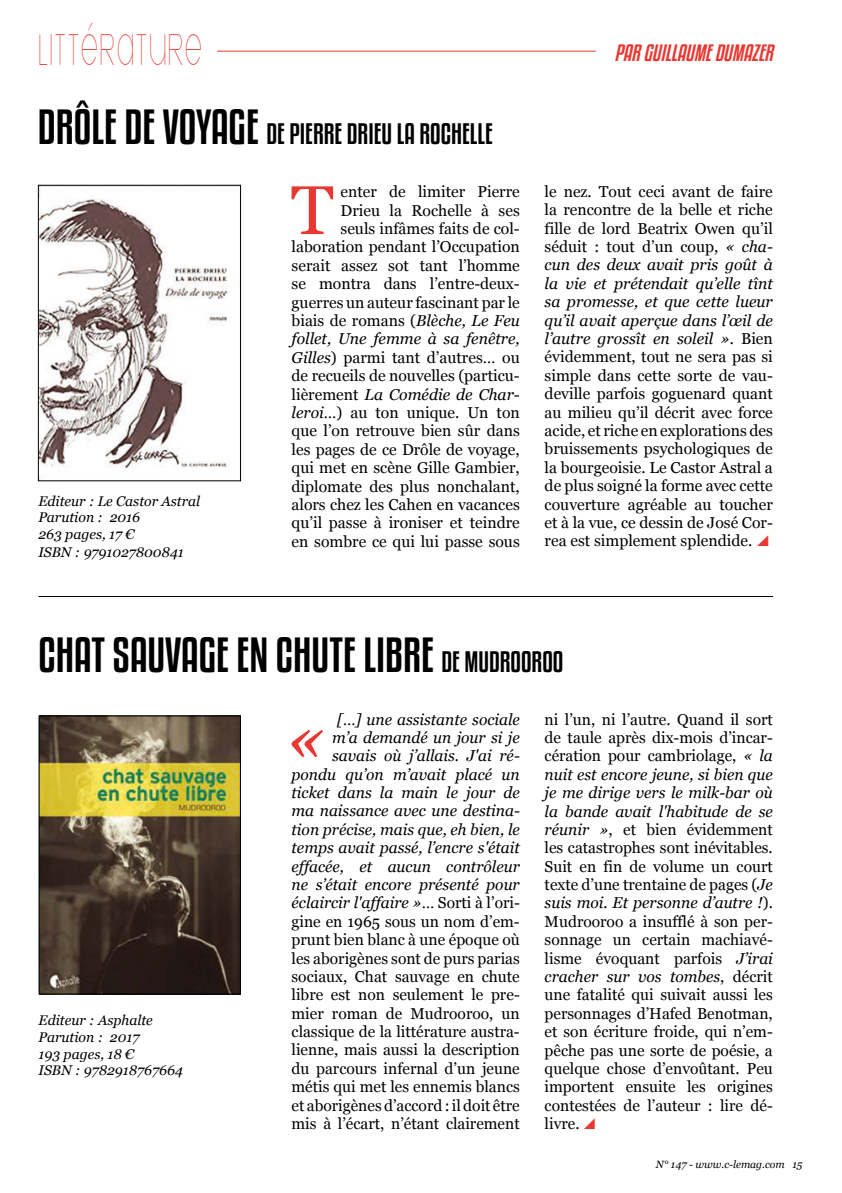
<style>
.page{position:relative;width:842px;height:1193px;background:#fff}
.page>*{position:absolute;margin:0;border:0;box-sizing:border-box;transform-origin:0 0}
.t1{font:68.77px "Georgia";color:#e73832}
.t2{font:italic 68.77px "Georgia";color:#e73832}
.t3{font:56px "Kravitz";letter-spacing:.1em;color:#e73832;scale:.5 1}
.t4{font:43.75px "Kenyan Coffee Rg";color:#000}
.t5{font:26.25px "Kenyan Coffee Rg";color:#000}
.t6{font:italic 21px "Kenyan Coffee Rg";color:#e73832}
.t7{font:15.75px/18.4px "Georgia";color:#000;text-align:right}
.t8{font:italic 14px/16.6px "Georgia";color:#000}
.t9{font:italic 10.5px "Georgia";color:#000}
.s1{font-size:43.75px}
.s2{font-style:italic}
.s3{font-size:26.25px}
</style>
<div class="page">
<hr style="left:217px;top:51px;width:379px;height:1px;background:#e73832">
<img style="left:40px;top:190px;width:188px;height:279px">
<div style="left:38px;top:185px;width:203px;height:296px;border:1px solid #000"></div>
<img style="left:41px;top:717px;width:198px;height:275px">
<div style="left:39px;top:715px;width:202px;height:279px;border:1px solid #000"></div>
<hr style="left:38px;top:596px;width:735px;height:1px;background:#000">
<h2 class="t3" style="left:38px;top:20px;width:327px">LITTÉRATURE</h2>
<h3 class="t5" style="left:38px;top:117px;width:456px"><span class="s1">DRÔLE DE VOYAGE</span> DE PIERRE DRIEU LA ROCHELLE</h3>
<h3 class="t6" style="left:614px;top:40px;width:160px">PAR GUILLAUME DUMAZER</h3>
<p class="t8" style="left:38px;top:492px;width:163px">Editeur : Le Castor Astral<br>Parution : 2016<br>263 pages, 17 €</p>
<p class="t8" style="left:38px;top:543px;width:147px">ISBN : 9791027800841</p>
<p class="t7" style="left:292px;top:182px;width:230px">enter de limiter Pierre<br>Drieu la Rochelle à ses<br>seuls infâmes faits de col&shy;laboration pendant l’Occupation serait assez sot tant l’homme se montra dans l’entre-deux&shy;guerres un auteur fascinant par le biais de romans (<span class="s2">Blèche, Le Feu follet, Une femme à sa fenêtre,<br>Gilles</span>) parmi tant d’autres… ou de recueils de nouvelles (particu&shy;lièrement <span class="s2">La Comédie de Char&shy;leroi…</span>) au ton unique. Un ton que l’on retrouve bien sûr dans les pages de ce Drôle de voyage, qui met en scène Gille Gambier, diplomate des plus nonchalant, alors chez les Cahen en vacances qu’il passe à ironiser et teindre en sombre ce qui lui passe sous</p>
<p class="t7" style="left:545px;top:182px;width:230px;text-align:justify">le nez. Tout ceci avant de faire la rencontre de la belle et riche fille de lord Beatrix Owen qu’il séduit : tout d’un coup, <span class="s2">« cha&shy;cun des deux avait pris goût à la vie et prétendait qu’elle tînt sa promesse, et que cette lueur qu’il avait aperçue dans l’œil de l’autre grossît en soleil ».</span> Bien évidemment, tout ne sera pas si simple dans cette sorte de vau&shy;deville parfois goguenard quant au milieu qu’il décrit avec force acide, et riche en explorations des bruissements psychologiques de la bourgeoisie. Le Castor Astral a de plus soigné la forme avec cette couverture agréable au toucher et à la vue, ce dessin de José Cor&shy;rea est simplement splendide.</p>
<h1 class="t1" style="left:291px;top:160px;width:44px">T</h1>
<h3 class="t4" style="left:39px;top:628px;width:526px">CHAT SAUVAGE EN CHUTE LIBRE <span class="s3">DE MUDROOROO</span></h3>
<p class="t8" style="left:39px;top:1011px;width:146px">Editeur : Asphalte<br>Parution : 2017<br>193 pages, 18 €<br>ISBN : 9782918767664</p>
<p class="t7" style="left:292px;top:709px;width:230px"><span class="s2">[…] une assistante sociale<br>m’a demandé un jour si je savais où j’allais. J'ai ré&shy;pondu qu’on m’avait placé un ticket dans la main le jour de ma naissance avec une destina&shy;tion précise, mais que, eh bien, le temps avait passé, l’encre s'était effacée, et aucun contrôleur ne s’était encore présenté pour éclaircir l'affaire »</span>… Sorti à l’ori&shy;gine en 1965 sous un nom d’em&shy;prunt bien blanc à une époque où les aborigènes sont de purs parias sociaux, Chat sauvage en chute libre est non seulement le pre&shy;mier roman de Mudrooroo, un classique de la littérature austra&shy;lienne, mais aussi la description du parcours infernal d’un jeune métis qui met les ennemis blancs et aborigènes d’accord : il doit être mis à l’écart, n’étant clairement</p>
<p class="t7" style="left:545px;top:709px;width:230px;text-align:justify">ni l’un, ni l’autre. Quand il sort de taule après dix-mois d’incar&shy;cération pour cambriolage, <span class="s2">« la nuit est encore jeune, si bien que je me dirige vers le milk-bar où la bande avait l'habitude de se réunir »</span>, et bien évidemment les catastrophes sont inévitables.<br>Suit en fin de volume un court texte d’une trentaine de pages (<span class="s2">Je suis moi. Et personne d’autre !</span>).<br>Mudrooroo a insufflé à son per&shy;sonnage un certain machiavé&shy;lisme évoquant parfois <span class="s2">J’irai cracher sur vos tombes</span>, décrit une fatalité qui suivait aussi les personnages d’Hafed Benotman, et son écriture froide, qui n’em&shy;pêche pas une sorte de poésie, a quelque chose d’envoûtant. Peu importent ensuite les origines contestées de l’auteur : lire dé&shy;livre.</p>
<h1 class="t2" style="left:286px;top:687px;width:41px">«</h1>
<p class="t9" style="left:656px;top:1156px;width:148px">N° 147 - www.c-lemag.com 15</p>
</div>
